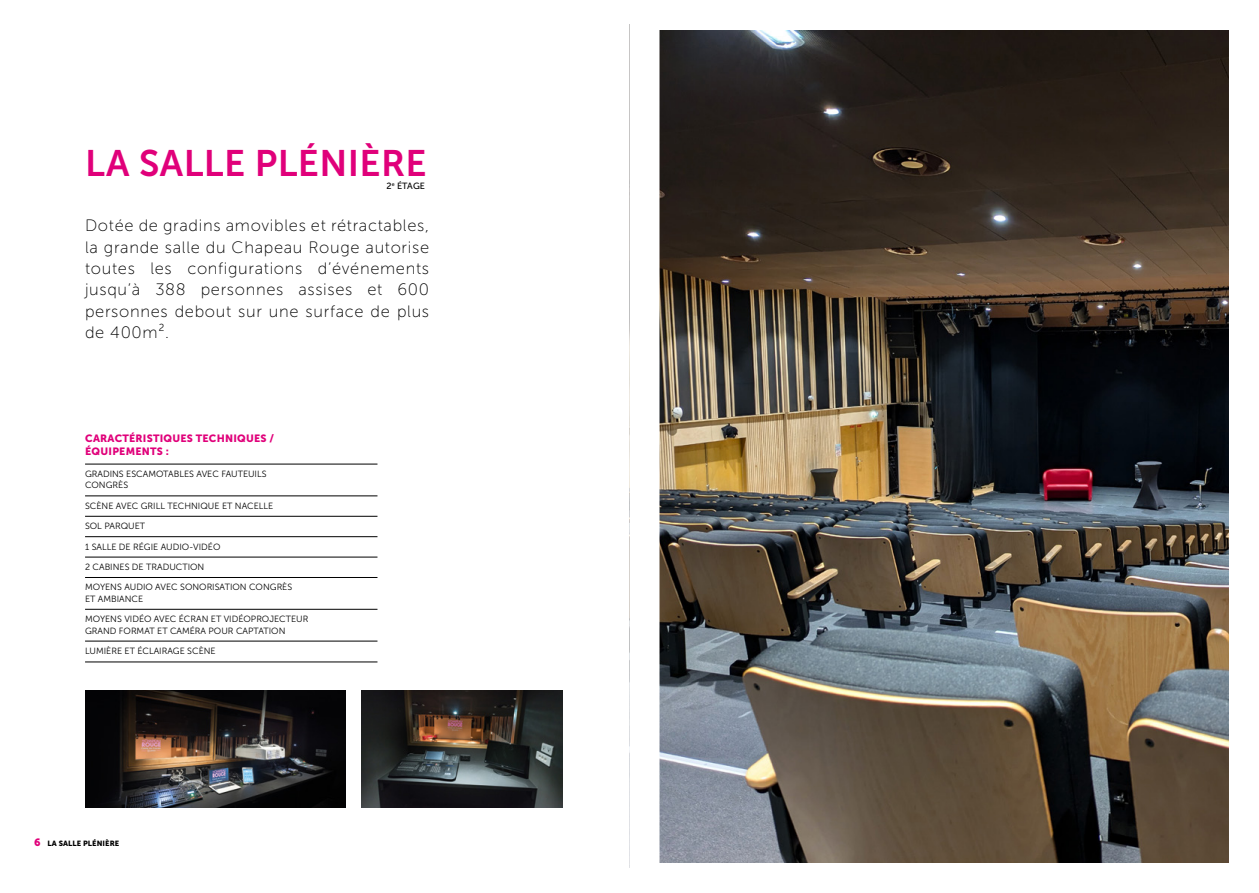
<style>
.page{position:relative;width:1259px;height:893px;background:#fff}
.page>*{position:absolute;margin:0;border:0;box-sizing:border-box;transform-origin:0 0}
.t1{font:36.75px "Museo Sans 700";letter-spacing:.01em;color:#e0007a}
.t2{font:16.5px/21.3px "Museo Sans 100";letter-spacing:.04em;color:#000;text-align:justify}
.t3{font:10.5px/12.9px "Museo Sans 900";letter-spacing:.02em;color:#e0007a}
.t4{font:9px/11.4px "Museo Sans 300";color:#000}
.t5{font:9px "Museo Sans 500";letter-spacing:.01em;color:#000}
.t6{font:7.5px "Museo Sans 900";letter-spacing:.01em;color:#000}
</style>
<div class="page">
<img style="left:660px;top:31px;width:568px;height:831px">
<hr style="left:85px;top:464px;width:292px;height:1px;background:#000">
<hr style="left:85px;top:496px;width:292px;height:1px;background:#000">
<hr style="left:85px;top:516px;width:292px;height:1px;background:#000">
<hr style="left:85px;top:536px;width:292px;height:1px;background:#000">
<hr style="left:85px;top:557px;width:292px;height:1px;background:#000">
<hr style="left:85px;top:577px;width:292px;height:1px;background:#000">
<hr style="left:85px;top:609px;width:292px;height:1px;background:#000">
<hr style="left:85px;top:641px;width:292px;height:1px;background:#000">
<hr style="left:85px;top:662px;width:292px;height:1px;background:#000">
<img style="left:85px;top:691px;width:260px;height:117px">
<img style="left:361px;top:691px;width:201px;height:117px">
<h1 class="t1" style="left:85px;top:143px;width:343px">LA SALLE PLÉNIÈRE</h1>
<p class="t5" style="left:386px;top:181px;width:40px">2<sup>e</sup> ÉTAGE</p>
<h2 class="t2" style="left:85px;top:215px;width:345px">Dotée de gradins amovibles et rétractables, la grande salle du Chapeau Rouge autorise toutes les configurations d’événements jusqu’à 388 personnes assises et 600 personnes debout sur une surface de plus de 400m².</h2>
<p class="t3" style="left:85px;top:432px;width:190px">CARACTÉRISTIQUES TECHNIQUES /<br>ÉQUIPEMENTS :</p>
<p class="t4" style="left:85px;top:468px;width:183px">GRADINS ESCAMOTABLES AVEC FAUTEUILS<br>CONGRÈS</p>
<p class="t4" style="left:85px;top:500px;width:190px">SCÈNE AVEC GRILL TECHNIQUE ET NACELLE</p>
<p class="t4" style="left:85px;top:520px;width:62px">SOL PARQUET</p>
<p class="t4" style="left:85px;top:541px;width:137px">1 SALLE DE RÉGIE AUDIO-VIDÉO</p>
<p class="t4" style="left:85px;top:561px;width:121px">2 CABINES DE TRADUCTION</p>
<p class="t4" style="left:85px;top:582px;width:209px">MOYENS AUDIO AVEC SONORISATION CONGRÈS<br>ET AMBIANCE</p>
<p class="t4" style="left:85px;top:614px;width:225px">MOYENS VIDÉO AVEC ÉCRAN ET VIDÉOPROJECTEUR<br>GRAND FORMAT ET CAMÉRA POUR CAPTATION</p>
<p class="t4" style="left:85px;top:645px;width:132px">LUMIÈRE ET ÉCLAIRAGE SCÈNE</p>
<p class="t3" style="left:34px;top:835px;width:8px">6</p>
<p class="t6" style="left:47px;top:839px;width:73px">LA SALLE PLÉNIÈRE</p>
</div>
